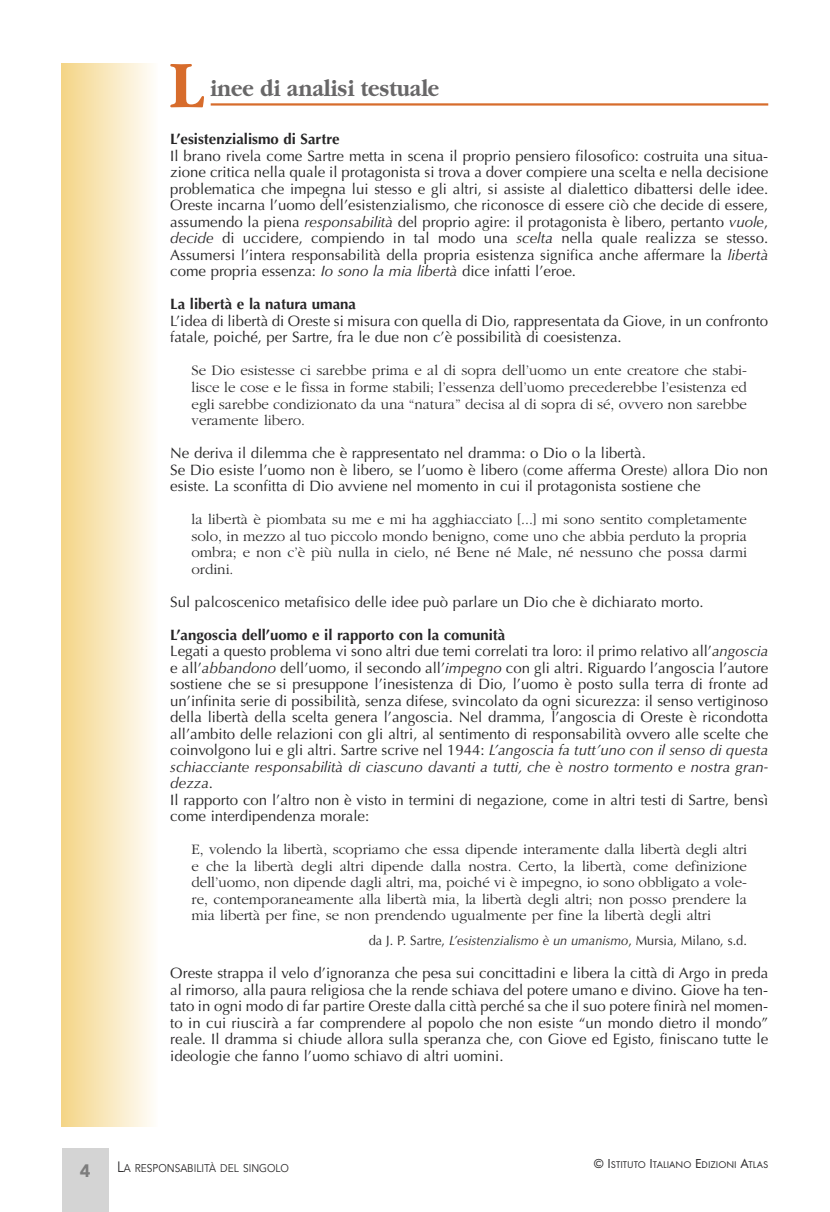
<style>
.page{position:relative;width:830px;height:1212px;background:#fff}
.page>*{position:absolute;margin:0;border:0;box-sizing:border-box;transform-origin:0 0}
.t1{font:700 69.15px "Garamond";color:#d76c2c;scale:.9 1}
.t2{font:700 24px "Garamond";color:#686768;scale:.9 1}
.t3{font:900 18px "Avenir";color:#7d7d7d}
.t4{font:15px/16.5px "Optima";color:#272627}
.t5{font:300 15px/16.5px "Garamond";color:#272627;text-align:justify}
.t6{font:700 15px "Optima";color:#272627}
.t7{font:13.5px "Optima";color:#272627;scale:.95 1}
.t8{font:11.25px "Avenir";color:#272627;scale:.9 1}
.t9{font:10.2px "Futura T";color:#272627}
.s1{font-style:italic}
.s2{font-weight:700}
.s3{font-size:15px}
.s4{font-size:13.5px}
</style>
<div class="page">
<div style="left:62px;top:1148px;width:46px;height:64px;background:#d4d4d4"></div>
<hr style="left:210px;top:103px;width:557px;height:3px;background:#d76c2c">
<div style="left:62px;top:64px;width:95px;height:1063px;background:linear-gradient(to right,#f4d587,#fffdfb)"></div>
<h1 class="t1" style="left:170px;top:43px;width:39px">L</h1>
<h2 class="t2" style="left:210px;top:73px;width:256px">inee di analisi testuale</h2>
<p class="t6" style="left:170px;top:133px;width:171px">L’esistenzialismo di Sartre</p>
<p class="t4" style="left:170px;top:149px;width:599px;text-align:justify">Il brano rivela come Sartre metta in scena il proprio pensiero filosofico: costruita una situa&shy;zione critica nella quale il protagonista si trova a dover compiere una scelta e nella decisione problematica che impegna lui stesso e gli altri, si assiste al dialettico dibattersi delle idee.<br>Oreste incarna l’uomo dell’esistenzialismo, che riconosce di essere ciò che decide di essere, assumendo la piena <span class="s1">responsabilità</span> del proprio agire: il protagonista è libero, pertanto <span class="s1">vuole</span>, <span class="s1">decide</span> di uccidere, compiendo in tal modo una <span class="s1">scelta</span> nella quale realizza se stesso.<br>Assumersi l’intera responsabilità della propria esistenza significa anche affermare la <span class="s1">libertà </span>come propria essenza: <span class="s1">Io sono la mia libertà</span> dice infatti l’eroe.</p>
<p class="t6" style="left:170px;top:298px;width:187px">La libertà e la natura umana</p>
<p class="t4" style="left:170px;top:314px;width:599px">L’idea di libertà di Oreste si misura con quella di Dio, rappresentata da Giove, in un confronto fatale, poiché, per Sartre, fra le due non c’è possibilità di coesistenza.</p>
<p class="t5" style="left:191px;top:362px;width:556px">Se Dio esistesse ci sarebbe prima e al di sopra dell’uomo un ente creatore che stabi&shy;lisce le cose e le fissa in forme stabili; l’essenza dell’uomo precederebbe l’esistenza ed egli sarebbe condizionato da una “natura” decisa al di sopra di sé, ovvero non sarebbe veramente libero.</p>
<p class="t4" style="left:170px;top:446px;width:599px">Ne deriva il dilemma che è rappresentato nel dramma: o Dio o la libertà.<br>Se Dio esiste l’uomo non è libero, se l’uomo è libero (come afferma Oreste) allora Dio non esiste. La sconfitta di Dio avviene nel momento in cui il protagonista sostiene che</p>
<p class="t5" style="left:191px;top:511px;width:556px">la libertà è piombata su me e mi ha agghiacciato [...] mi sono sentito completamente solo, in mezzo al tuo piccolo mondo benigno, come uno che abbia perduto la propria ombra; e non c’è più nulla in cielo, né Bene né Male, né nessuno che possa darmi ordini.</p>
<p class="t4" style="left:170px;top:595px;width:534px">Sul palcoscenico metafisico delle idee può parlare un Dio che è dichiarato morto.</p>
<p class="t4" style="left:170px;top:628px;width:599px"><span class="s2">L’angoscia dell’uomo e il rapporto con la comunità<br></span>Legati a questo problema vi sono altri due temi correlati tra loro: il primo relativo all’<span class="s1">angoscia </span>e all’<span class="s1">abbandono</span> dell’uomo, il secondo all’<span class="s1">impegno</span> con gli altri. Riguardo l’angoscia l’autore sostiene che se si presuppone l’inesistenza di Dio, l’uomo è posto sulla terra di fronte ad un’infinita serie di possibilità, senza difese, svincolato da ogni sicurezza: il senso vertiginoso della libertà della scelta genera l’angoscia. Nel dramma, l’angoscia di Oreste è ricondotta all’ambito delle relazioni con gli altri, al sentimento di responsabilità ovvero alle scelte che coinvolgono lui e gli altri. Sartre scrive nel 1944: <span class="s1">L’angoscia fa tutt’uno con il senso di questa schiacciante responsabilità di ciascuno davanti a tutti, che è nostro tormento e nostra gran&shy;dezza</span>.<br>Il rapporto con l’altro non è visto in termini di negazione, come in altri testi di Sartre, bensì come interdipendenza morale:</p>
<p class="t5" style="left:191px;top:841px;width:556px">E, volendo la libertà, scopriamo che essa dipende interamente dalla libertà degli altri e che la libertà degli altri dipende dalla nostra. Certo, la libertà, come definizione dell’uomo, non dipende dagli altri, ma, poiché vi è impegno, io sono obbligato a vole&shy;re, contemporaneamente alla libertà mia, la libertà degli altri; non posso prendere la mia libertà per fine, se non prendendo ugualmente per fine la libertà degli altri</p>
<p class="t7" style="left:368px;top:935px;width:399px">da J. P. Sartre, <span class="s1">L’esistenzialismo è un umanismo</span>, Mursia, Milano, s.d.</p>
<p class="t4" style="left:170px;top:966px;width:599px;text-align:justify">Oreste strappa il velo d’ignoranza che pesa sui concittadini e libera la città di Argo in preda al rimorso, alla paura religiosa che la rende schiava del potere umano e divino. Giove ha ten&shy;tato in ogni modo di far partire Oreste dalla città perché sa che il suo potere finirà nel momen&shy;to in cui riuscirà a far comprendere al popolo che non esiste “un mondo dietro il mondo” reale. Il dramma si chiude allora sulla speranza che, con Giove ed Egisto, finiscano tutte le ideologie che fanno l’uomo schiavo di altri uomini.</p>
<p class="t3" style="left:80px;top:1159px;width:12px">4</p>
<p class="t8" style="left:117px;top:1160px;width:192px"><span class="s3">L</span>A RESPONSABILITÀ DEL SINGOLO</p>
<p class="t9" style="left:593px;top:1158px;width:176px"><span class="s4">© I</span>STITUTO <span class="s4">I</span>TALIANO <span class="s4">E</span>DIZIONI <span class="s4">A</span>TLAS</p>
</div>
